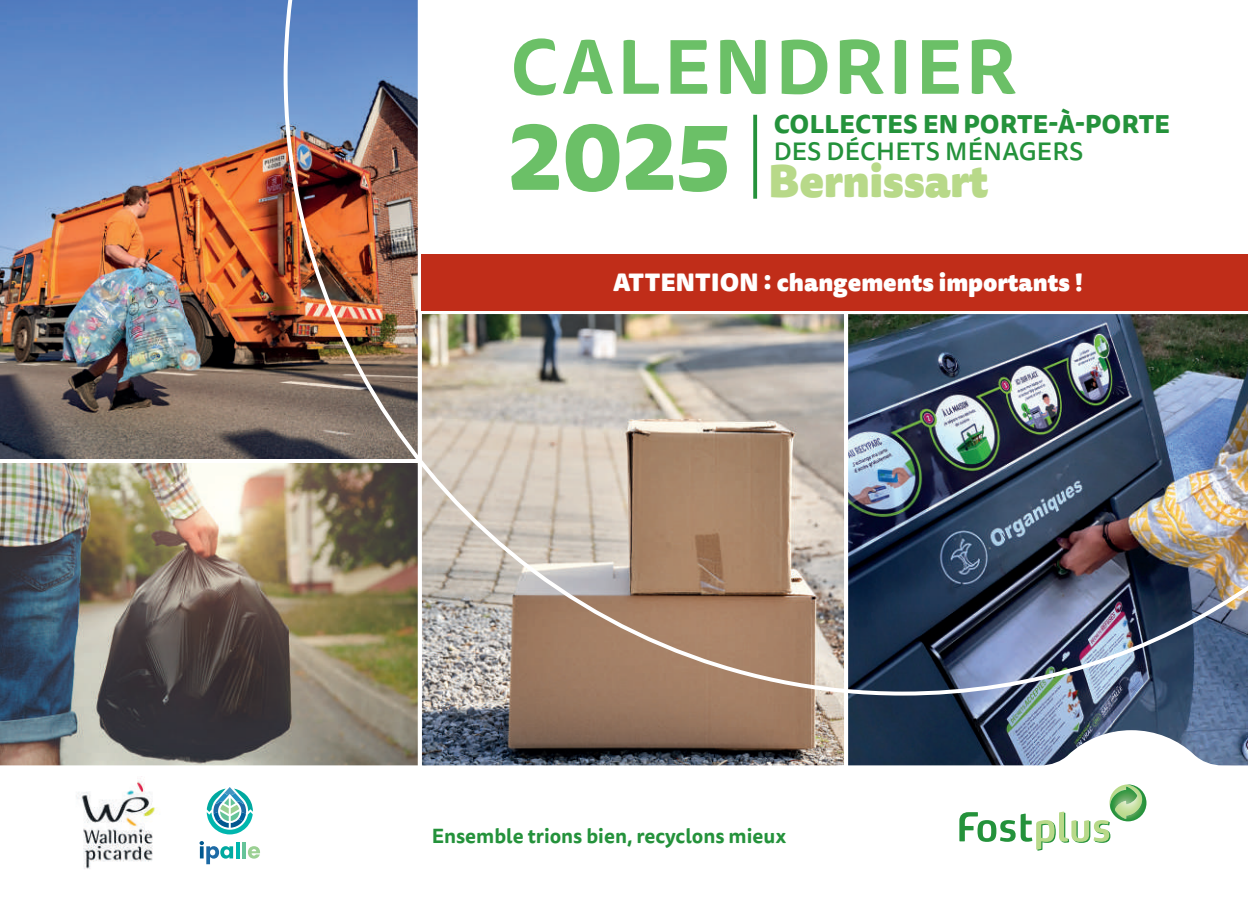
<style>
.page{position:relative;width:1248px;height:922px;background:#fff}
.page>*{position:absolute;margin:0;border:0;box-sizing:border-box;transform-origin:0 0}
.t1{font:800 92px "Tisa Sans Pro";color:#6bc067}
.t2{font:700 75.4px "Tisa Sans Pro";letter-spacing:.04em;color:#6bc067}
.t3{font:900 44px "Tisa Sans OT";letter-spacing:-.01em;color:#b8d989}
.t4{font:800 24.8px "Tisa Sans Pro";letter-spacing:.01em;color:#24923b}
.t5{font:500 24.8px "Tisa Sans OT";letter-spacing:.01em;color:#24923b}
.t6{font:900 24px "Tisa Sans OT";color:#fff}
.t7{font:700 20px "Tisa Sans Pro";color:#24923b}
</style>
<div class="page">
<img style="left:423px;top:697px;width:420px;height:33px">
<img style="left:0;top:0;width:281px;height:459px">
<img style="left:0;top:463px;width:418px;height:267px">
<svg style="left:848px;top:697px;width:399px;height:33px;background:#455a75"></svg>
<svg style="left:0;top:730px;width:1247px;height:135px"></svg>
<svg style="left:959px;top:784px;width:187px;height:66px"></svg>
<svg style="left:207px;top:786px;width:46px;height:48px"></svg>
<svg style="left:199px;top:840px;width:34px;height:24px"></svg>
<hr style="left:236px;top:842px;width:3px;height:16px;background:#00b6ae">
<hr style="left:242px;top:842px;width:4px;height:16px;background:#65c399">
<svg style="left:248px;top:845px;width:12px;height:13px"></svg>
<img style="left:68px;top:776px;width:99px;height:93px">
<img style="left:281px;top:0;width:966px;height:697px">
<h2 class="t2" style="left:510px;top:12px;width:508px">CALENDRIER</h2>
<h1 class="t1" style="left:509px;top:87px;width:222px">2025</h1>
<p class="t4" style="left:773px;top:105px;width:398px">COLLECTES EN PORTE-À-PORTE</p>
<p class="t5" style="left:773px;top:136px;width:311px">DES DÉCHETS MÉNAGERS</p>
<h3 class="t3" style="left:768px;top:151px;width:221px">Bernissart</h3>
<p class="t6" style="left:613px;top:266px;width:471px">ATTENTION : changements importants !</p>
<p class="t7" style="left:432px;top:821px;width:356px">Ensemble trions bien, recyclons mieux</p>
</div>
